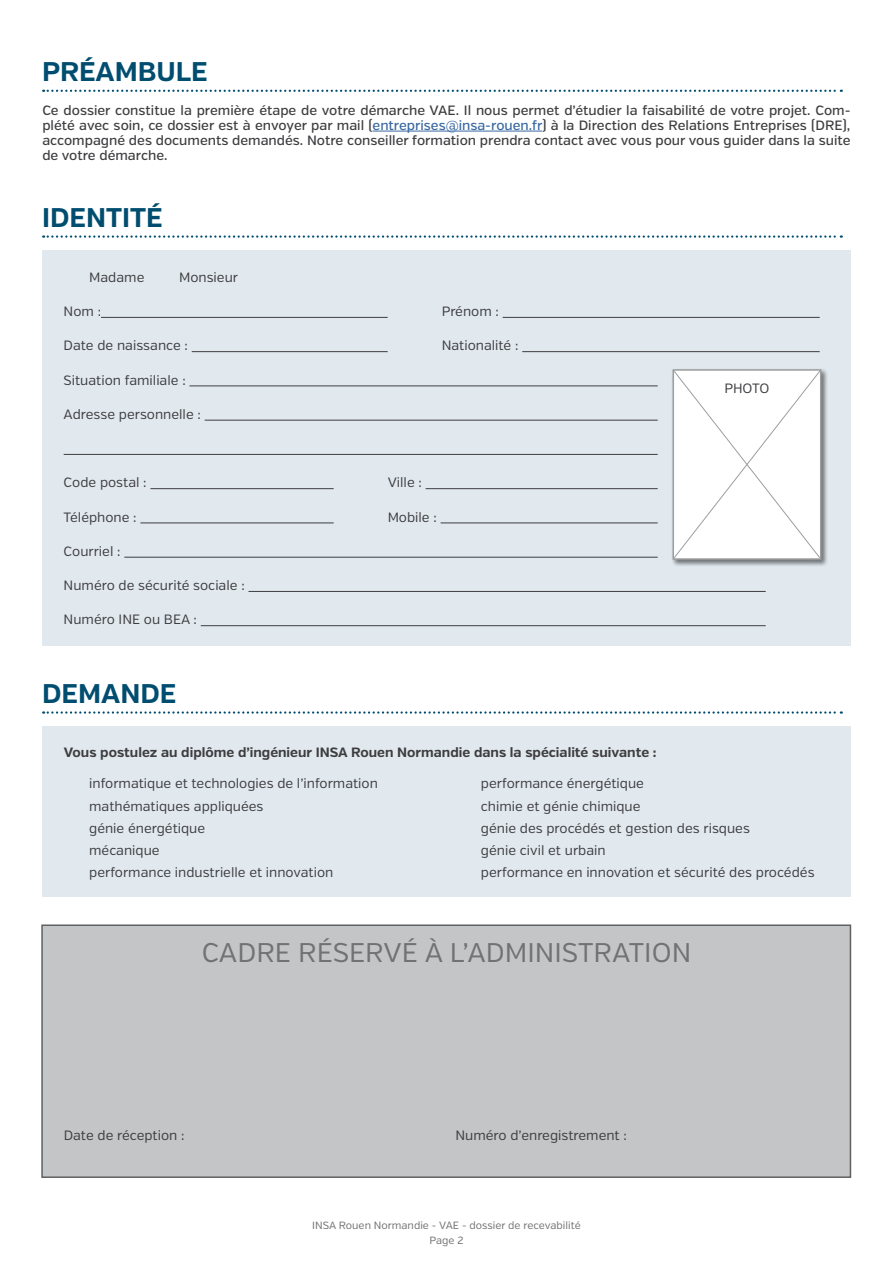
<style>
.page{position:relative;width:893px;height:1263px;background:#fff}
.page>*{position:absolute;margin:0;border:0;box-sizing:border-box;transform-origin:0 0}
.t1{font:27px "Verb";color:#717274}
.t2{font:700 27px "Verb";color:#004d70}
.t3{font:13.5px/22.2px "Verb";color:#3e3d40}
.t4{font:500 13.5px/15px "Verb";color:#3e3d40;text-align:justify}
.t5{font:700 13.5px "Verb";color:#3e3d40}
.t6{font:10.5px/14.7px "Verb";color:#707172;text-align:center}
.s1{color:#3968a2}
</style>
<div class="page">
<svg style="left:43px;top:90px;width:799px;height:2px"></svg>
<hr style="left:373px;top:131px;width:169px;height:1px;background:#3968a2">
<svg style="left:43px;top:235px;width:799px;height:3px"></svg>
<div style="left:42px;top:250px;width:808px;height:396px;background:#e1e9ef"></div>
<hr style="left:101px;top:317px;width:287px;height:1px;background:#3e3d40">
<hr style="left:503px;top:317px;width:317px;height:1px;background:#3e3d40">
<hr style="left:192px;top:351px;width:196px;height:1px;background:#3e3d40">
<hr style="left:522px;top:351px;width:298px;height:1px;background:#3e3d40">
<hr style="left:189px;top:386px;width:469px;height:1px;background:#3e3d40">
<hr style="left:205px;top:420px;width:453px;height:1px;background:#3e3d40">
<hr style="left:64px;top:454px;width:594px;height:1px;background:#3e3d40">
<hr style="left:150px;top:488px;width:184px;height:1px;background:#3e3d40">
<hr style="left:426px;top:488px;width:232px;height:1px;background:#3e3d40">
<hr style="left:140px;top:523px;width:194px;height:1px;background:#3e3d40">
<hr style="left:441px;top:523px;width:217px;height:1px;background:#3e3d40">
<hr style="left:124px;top:557px;width:534px;height:1px;background:#3e3d40">
<hr style="left:248px;top:591px;width:518px;height:1px;background:#3e3d40">
<hr style="left:201px;top:625px;width:565px;height:1px;background:#3e3d40">
<div style="left:672px;top:368px;width:156px;height:198px;background:#000;opacity:.5"></div>
<div style="left:673px;top:369px;width:148px;height:191px;background:#fff"></div>
<div style="left:41px;top:924px;width:810px;height:254px;background:#c4c5c7;border:2px solid #5f6062"></div>
<svg style="left:43px;top:711px;width:799px;height:3px"></svg>
<div style="left:43px;top:726px;width:808px;height:170px;background:#e1e9ef"></div>
<h1 class="t2" style="left:42px;top:55px;width:167px">PRÉAMBULE</h1>
<p class="t4" style="left:42px;top:103px;width:810px">Ce dossier constitue la première étape de votre démarche VAE. Il nous permet d’étudier la faisabilité de votre projet. Com&shy;plété avec soin, ce dossier est à envoyer par mail (<span class="s1">entreprises@insa-rouen.fr</span>) à la Direction des Relations Entreprises (DRE), accompagné des documents demandés. Notre conseiller formation prendra contact avec vous pour vous guider dans la suite de votre démarche.</p>
<h1 class="t2" style="left:42px;top:201px;width:122px">IDENTITÉ</h1>
<p class="t3" style="left:89px;top:266px;width:57px">Madame</p>
<p class="t3" style="left:179px;top:266px;width:60px">Monsieur</p>
<p class="t3" style="left:64px;top:300px;width:39px">Nom :</p>
<p class="t3" style="left:442px;top:300px;width:59px">Prénom :</p>
<p class="t3" style="left:64px;top:335px;width:126px">Date de naissance :</p>
<p class="t3" style="left:442px;top:335px;width:78px">Nationalité :</p>
<p class="t3" style="left:64px;top:369px;width:124px">Situation familiale :</p>
<p class="t3" style="left:64px;top:403px;width:139px">Adresse personnelle :</p>
<p class="t3" style="left:64px;top:472px;width:85px">Code postal :</p>
<p class="t3" style="left:388px;top:472px;width:36px">Ville :</p>
<p class="t3" style="left:64px;top:506px;width:74px">Téléphone :</p>
<p class="t3" style="left:388px;top:506px;width:51px">Mobile :</p>
<p class="t3" style="left:64px;top:540px;width:58px">Courriel :</p>
<p class="t3" style="left:64px;top:574px;width:183px">Numéro de sécurité sociale :</p>
<p class="t3" style="left:64px;top:609px;width:135px">Numéro INE ou BEA :</p>
<h1 class="t2" style="left:42px;top:677px;width:136px">DEMANDE</h1>
<p class="t3" style="left:724px;top:377px;width:47px">PHOTO</p>
<p class="t5" style="left:64px;top:744px;width:594px">Vous postulez au diplôme d’ingénieur INSA Rouen Normandie dans la spécialité suivante :</p>
<p class="t3" style="left:89px;top:773px;width:290px">informatique et technologies de l’information mathématiques appliquées<br>génie énergétique<br>mécanique<br>performance industrielle et innovation</p>
<p class="t3" style="left:481px;top:773px;width:335px">performance énergétique<br>chimie et génie chimique<br>génie des procédés et gestion des risques<br>génie civil et urbain<br>performance en innovation et sécurité des procédés</p>
<h1 class="t1" style="left:202px;top:937px;width:491px">CADRE RÉSERVÉ À L’ADMINISTRATION</h1>
<p class="t3" style="left:64px;top:1124px;width:122px">Date de réception :</p>
<p class="t3" style="left:455px;top:1124px;width:173px">Numéro d’enregistrement :</p>
<p class="t6" style="left:312px;top:1218px;width:270px">INSA Rouen Normandie - VAE - dossier de recevabilité<br>Page 2</p>
</div>
